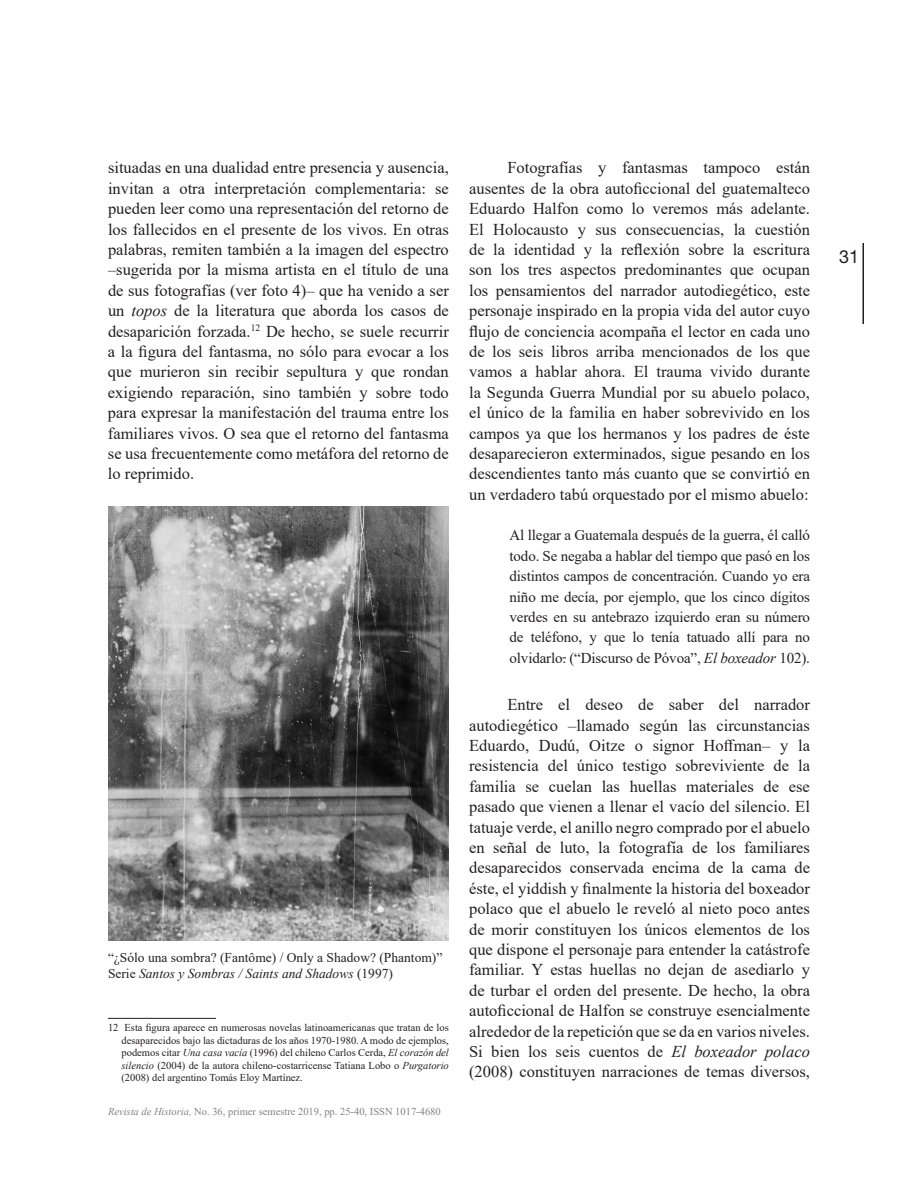
<style>
.page{position:relative;width:918px;height:1188px;background:#fff}
.page>*{position:absolute;margin:0;border:0;box-sizing:border-box;transform-origin:0 0}
.t1{font:18px "Helvetica Neue";color:#231f20}
.t2{font:16.5px/20.4px "Times New Roman";color:#231f20;text-align:justify}
.t3{font:15px/20.4px "Times New Roman";letter-spacing:-.01em;color:#231f20;text-align:justify}
.t4{font:13.5px/16.2px "Times New Roman";color:#212121}
.t5{font:10.5px/12.6px "Times New Roman";color:#231f20;text-align:justify}
.t6{font:10.5px "Times New Roman";color:#808285}
.s1{font-style:italic}
.s2{font-style:italic;color:#231f20}
.s3{color:#231f20}
</style>
<div class="page">
<hr style="left:862px;top:243px;width:2px;height:81px;background:#231f20">
<img style="left:108px;top:507px;width:341px;height:434px">
<hr style="left:108px;top:1018px;width:108px;height:1px;background:#231f20">
<p class="t2" style="left:108px;top:158px;width:342px">situadas en una dualidad entre presencia y ausencia, invitan a otra interpretación complementaria: se pueden leer como una representación del retorno de los fallecidos en el presente de los vivos. En otras palabras, remiten también a la imagen del espectro –sugerida por la misma artista en el título de una de sus fotografías (ver foto 4)– que ha venido a ser un <span class="s1">topos</span> de la literatura que aborda los casos de desaparición forzada.<sup>12</sup> De hecho, se suele recurrir a la figura del fantasma, no sólo para evocar a los que murieron sin recibir sepultura y que rondan exigiendo reparación, sino también y sobre todo para expresar la manifestación del trauma entre los familiares vivos. O sea que el retorno del fantasma se usa frecuentemente como metáfora del retorno de lo reprimido.</p>
<p class="t4" style="left:108px;top:949px;width:336px">“¿Sólo una sombra? (Fantôme) / Only a Shadow? (Phantom)”<br>Serie <span class="s2">Santos y Sombras / Saints and Shadows</span> <span class="s3">(1997)</span></p>
<p class="t5" style="left:122px;top:1021px;width:329px;text-indent:-14px">12 Esta figura aparece en numerosas novelas latinoamericanas que tratan de los desaparecidos bajo las dictaduras de los años 1970-1980. A modo de ejemplos, podemos citar <span class="s1">Una casa vacía</span> (1996) del chileno Carlos Cerda, <span class="s1">El corazón del silencio</span> (2004) de la autora chileno-costarricense Tatiana Lobo o <span class="s1">Purgatorio </span>(2008) del argentino Tomás Eloy Martínez.</p>
<p class="t6" style="left:108px;top:1105px;width:334px"><span class="s1">Revista de Historia,</span> No. 36, primer semestre 2019, pp. 25-40, ISSN 1017-4680</p>
<p class="t2" style="left:469px;top:158px;width:342px;text-indent:38px">Fotografías y fantasmas tampoco están ausentes de la obra autoficcional del guatemalteco Eduardo Halfon como lo veremos más adelante.<br>El Holocausto y sus consecuencias, la cuestión de la identidad y la reflexión sobre la escritura son los tres aspectos predominantes que ocupan los pensamientos del narrador autodiegético, este personaje inspirado en la propia vida del autor cuyo flujo de conciencia acompaña el lector en cada uno de los seis libros arriba mencionados de los que vamos a hablar ahora. El trauma vivido durante la Segunda Guerra Mundial por su abuelo polaco, el único de la familia en haber sobrevivido en los campos ya que los hermanos y los padres de éste desaparecieron exterminados, sigue pesando en los descendientes tanto más cuanto que se convirtió en un verdadero tabú orquestado por el mismo abuelo:</p>
<p class="t3" style="left:510px;top:525px;width:302px">Al llegar a Guatemala después de la guerra, él calló todo. Se negaba a hablar del tiempo que pasó en los distintos campos de concentración. Cuando yo era niño me decía, por ejemplo, que los cinco dígitos verdes en su antebrazo izquierdo eran su número de teléfono, y que lo tenía tatuado allí para no olvidarlo. (“Discurso de Póvoa”, <span class="s1">El boxeador</span> 102).</p>
<p class="t2" style="left:469px;top:695px;width:342px;text-indent:38px">Entre el deseo de saber del narrador autodiegético –llamado según las circunstancias Eduardo, Dudú, Oitze o signor Hoffman– y la resistencia del único testigo sobreviviente de la familia se cuelan las huellas materiales de ese pasado que vienen a llenar el vacío del silencio. El tatuaje verde, el anillo negro comprado por el abuelo en señal de luto, la fotografía de los familiares desaparecidos conservada encima de la cama de éste, el yiddish y finalmente la historia del boxeador polaco que el abuelo le reveló al nieto poco antes de morir constituyen los únicos elementos de los que dispone el personaje para entender la catástrofe familiar. Y estas huellas no dejan de asediarlo y de turbar el orden del presente. De hecho, la obra autoficcional de Halfon se construye esencialmente alrededor de la repetición que se da en varios niveles.<br>Si bien los seis cuentos de <span class="s1">El boxeador polaco </span>(2008) constituyen narraciones de temas diversos,</p>
<p class="t1" style="left:839px;top:245px;width:22px">31</p>
</div>
